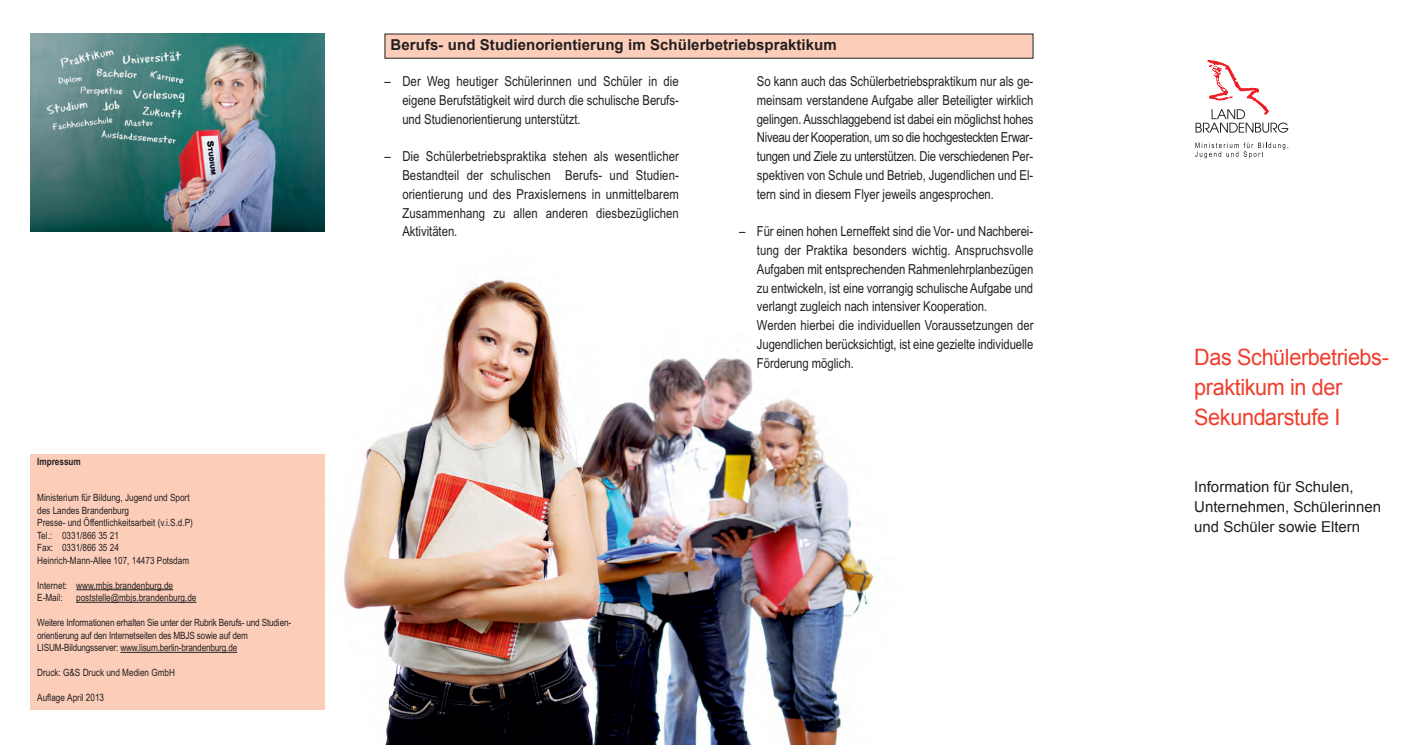
<style>
.page{position:relative;width:1418px;height:745px;background:#fff}
.page>*{position:absolute;margin:0;border:0;box-sizing:border-box;transform-origin:0 0}
.t1{font:22.5px/30px "Arial";letter-spacing:-.015em;color:#ef3e2e;scale:.96 1}
.t2{font:15px/20px "Arial";color:#231f20}
.t3{font:700 15px "Arial";letter-spacing:.005em;color:#231f20}
.t4{font:13.75px/18.8px "Arial Narrow";color:#231f20;text-align:justify}
.t5{font:10px/12.5px "Arial Narrow";color:#231f20}
.t6{font:700 10px "Arial Narrow";color:#231f20}
</style>
<div class="page">
<svg style="left:1195px;top:60px;width:93px;height:73px"></svg>
<svg style="left:1195px;top:142px;width:93px;height:16px"></svg>
<div style="left:385px;top:34px;width:647px;height:24px;background:#fcceba"></div>
<img style="left:30px;top:34px;width:294px;height:197px">
<img style="left:324px;top:279px;width:550px;height:465px">
<div style="left:30px;top:454px;width:294px;height:255px;background:#fcceba"></div>
<hr style="left:76px;top:589px;width:97px;height:1px;background:#231f20">
<hr style="left:76px;top:601px;width:120px;height:1px;background:#231f20">
<hr style="left:120px;top:651px;width:117px;height:1px;background:#231f20">
<p class="t6" style="left:37px;top:455px;width:45px">Impressum</p>
<p class="t5" style="left:37px;top:492px;width:157px">Ministerium für Bildung, Jugend und Sport des Landes Brandenburg<br>Presse- und Öffentlichkeitsarbeit (v.i.S.d.P)<br>Tel.: 0331/866 35 21<br>Fax: 0331/866 35 24<br>Heinrich-Mann-Allee 107, 14473 Potsdam</p>
<p class="t5" style="left:37px;top:579px;width:137px">Internet: www.mbjs.brandenburg.de<br>E-Mail:</p>
<p class="t5" style="left:76px;top:592px;width:122px">poststelle@mbjs.brandenburg.de</p>
<p class="t5" style="left:37px;top:617px;width:255px">Weitere Informationen erhalten Sie unter der Rubrik Berufs- und Studien - orien tierung auf den Internetseiten des MBJS sowie auf dem<br>LISUM-Bildungsserver: www.lisum.berlin-brandenburg.de</p>
<p class="t5" style="left:37px;top:667px;width:139px">Druck: G&amp;S Druck und Medien GmbH</p>
<p class="t5" style="left:37px;top:690px;width:68px">Auflage April 2013</p>
<p class="t3" style="left:390px;top:36px;width:448px">Berufs- und Studienorientierung im Schülerbetriebspraktikum</p>
<p class="t4" style="left:402px;top:73px;width:278px;text-indent:-18px">– Der Weg heutiger Schülerinnen und Schüler in die eigene Berufstätigkeit wird durch die schulische Berufs&shy;und Studienorientierung unterstützt.</p>
<p class="t4" style="left:402px;top:148px;width:278px;text-indent:-18px">– Die Schülerbetriebspraktika stehen als wesentlicher Bestandteil der schulischen Berufs- und Studien - orientierung und des Praxislernens in unmittelbarem Zusammenhang zu allen anderen diesbezüglichen Aktivitäten.</p>
<p class="t4" style="left:756px;top:73px;width:278px">So kann auch das Schülerbetriebspraktikum nur als ge&shy;meinsam verstandene Aufgabe aller Beteiligter wirklich gelingen. Ausschlaggebend ist dabei ein möglichst hohes Niveau der Kooperation, um so die hochgesteckten Erwar&shy;tungen und Ziele zu unter stützen. Die verschiedenen Per&shy;spektiven von Schule und Betrieb, Jugend lichen und El&shy;tern sind in diesem Flyer jeweils angesprochen.</p>
<p class="t4" style="left:756px;top:223px;width:278px;text-align:left;text-indent:-18px">– Für einen hohen Lerneffekt sind die Vor- und Nachberei&shy;tung der Praktika besonders wichtig. Anspruchsvolle Aufgaben mit entsprechenden Rahmenlehrplanbezügen zu entwickeln, ist eine vorrangig schulische Aufgabe und verlangt zugleich nach intensiver Kooperation.<br>Werden hierbei die individuellen Voraussetzungen der Jugendlichen berücksichtigt, ist eine gezielte individuelle Förderung möglich.</p>
<h1 class="t1" style="left:1194px;top:342px;width:204px">Das Schülerbetriebs - praktikum in der<br>Sekundarstufe I</h1>
<p class="t2" style="left:1194px;top:476px;width:188px">Information für Schulen,<br>Unternehmen, Schülerinnen und Schüler sowie Eltern</p>
</div>
